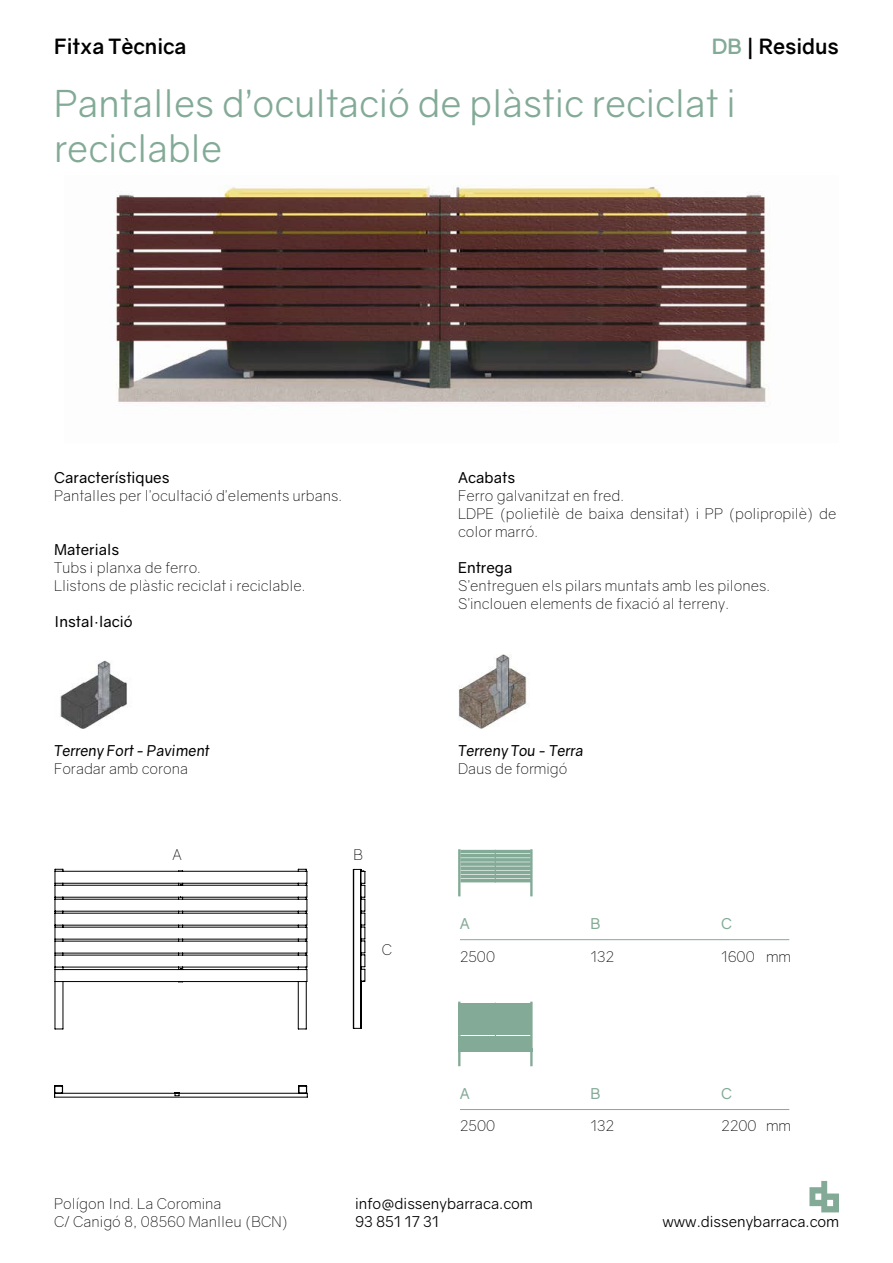
<style>
.page{position:relative;width:893px;height:1263px;background:#fff}
.page>*{position:absolute;margin:0;border:0;box-sizing:border-box;transform-origin:0 0}
.t1{font:37.5px/45px "Gravity";color:#83aa97}
.t2{font:700 21px "Gravity";color:#000}
.t3{font:300 15px/18px "Gravity";color:#000}
.t4{font:15px/18px "Gravity";color:#000}
.t5{font:15px "Gravity";color:#000}
.t6{font:italic 15px "Gravity";color:#000}
.t7{font:15px "Gravity";color:#83aa97}
.s1{color:#83aa97}
</style>
<div class="page">
<svg style="left:809px;top:1181px;width:30px;height:31px"></svg>
<hr style="left:460px;top:1109px;width:329px;height:1px;background:#83aa97">
<hr style="left:460px;top:939px;width:329px;height:1px;background:#83aa97">
<img style="left:116px;top:185px;width:650px;height:218px">
<hr style="left:183px;top:981px;width:115px;height:1px;background:#000">
<hr style="left:63px;top:981px;width:116px;height:1px;background:#000">
<hr style="left:63px;top:927px;width:116px;height:1px;background:#000">
<hr style="left:63px;top:969px;width:116px;height:1px;background:#000">
<hr style="left:63px;top:967px;width:116px;height:1px;background:#000">
<hr style="left:63px;top:955px;width:116px;height:1px;background:#000">
<hr style="left:63px;top:953px;width:116px;height:1px;background:#000">
<hr style="left:183px;top:953px;width:115px;height:1px;background:#000">
<hr style="left:183px;top:941px;width:115px;height:1px;background:#000">
<hr style="left:63px;top:939px;width:116px;height:1px;background:#000">
<hr style="left:183px;top:939px;width:115px;height:1px;background:#000">
<hr style="left:63px;top:925px;width:116px;height:1px;background:#000">
<svg style="left:178px;top:925px;width:5px;height:3px"></svg>
<hr style="left:183px;top:925px;width:115px;height:1px;background:#000">
<hr style="left:183px;top:913px;width:115px;height:1px;background:#000">
<hr style="left:63px;top:911px;width:116px;height:1px;background:#000">
<hr style="left:183px;top:911px;width:115px;height:1px;background:#000">
<hr style="left:63px;top:899px;width:116px;height:1px;background:#000">
<hr style="left:63px;top:897px;width:116px;height:1px;background:#000">
<hr style="left:183px;top:897px;width:115px;height:1px;background:#000">
<hr style="left:183px;top:885px;width:115px;height:1px;background:#000">
<hr style="left:183px;top:883px;width:115px;height:1px;background:#000">
<hr style="left:63px;top:871px;width:116px;height:1px;background:#000">
<hr style="left:183px;top:969px;width:115px;height:1px;background:#000">
<svg style="left:178px;top:967px;width:5px;height:3px"></svg>
<hr style="left:183px;top:967px;width:115px;height:1px;background:#000">
<svg style="left:178px;top:953px;width:5px;height:3px"></svg>
<hr style="left:183px;top:955px;width:115px;height:1px;background:#000">
<hr style="left:63px;top:941px;width:116px;height:1px;background:#000">
<svg style="left:178px;top:939px;width:5px;height:3px"></svg>
<hr style="left:183px;top:927px;width:115px;height:1px;background:#000">
<hr style="left:63px;top:913px;width:116px;height:1px;background:#000">
<svg style="left:178px;top:911px;width:5px;height:3px"></svg>
<hr style="left:183px;top:899px;width:115px;height:1px;background:#000">
<hr style="left:63px;top:885px;width:116px;height:1px;background:#000">
<hr style="left:63px;top:883px;width:116px;height:1px;background:#000">
<hr style="left:183px;top:871px;width:115px;height:1px;background:#000">
<svg style="left:178px;top:897px;width:5px;height:3px"></svg>
<svg style="left:178px;top:883px;width:5px;height:3px"></svg>
<svg style="left:55px;top:869px;width:9px;height:113px"></svg>
<hr style="left:55px;top:981px;width:1px;height:48px;background:#000">
<hr style="left:63px;top:981px;width:1px;height:48px;background:#000">
<svg style="left:298px;top:869px;width:10px;height:113px"></svg>
<hr style="left:298px;top:981px;width:1px;height:48px;background:#000">
<hr style="left:306px;top:981px;width:1px;height:48px;background:#000">
<svg style="left:458px;top:849px;width:75px;height:47px"></svg>
<hr style="left:458px;top:1044px;width:74px;height:3px;background:#83aa97">
<hr style="left:458px;top:1040px;width:74px;height:3px;background:#83aa97">
<hr style="left:458px;top:1036px;width:74px;height:3px;background:#83aa97">
<hr style="left:458px;top:1032px;width:74px;height:3px;background:#83aa97">
<hr style="left:458px;top:1028px;width:74px;height:3px;background:#83aa97">
<hr style="left:458px;top:1023px;width:74px;height:4px;background:#83aa97">
<hr style="left:458px;top:1019px;width:74px;height:4px;background:#83aa97">
<hr style="left:458px;top:1015px;width:74px;height:3px;background:#83aa97">
<hr style="left:458px;top:1011px;width:74px;height:3px;background:#83aa97">
<hr style="left:458px;top:1007px;width:74px;height:3px;background:#83aa97">
<hr style="left:458px;top:1003px;width:74px;height:3px;background:#83aa97">
<svg style="left:458px;top:1001px;width:2px;height:65px"></svg>
<svg style="left:530px;top:1002px;width:3px;height:64px"></svg>
<hr style="left:458px;top:1048px;width:74px;height:4px;background:#83aa97">
<hr style="left:55px;top:1097px;width:252px;height:1px;background:#000">
<hr style="left:62px;top:1093px;width:113px;height:1px;background:#000">
<hr style="left:179px;top:1093px;width:120px;height:1px;background:#000">
<svg style="left:298px;top:1085px;width:10px;height:12px"></svg>
<svg style="left:175px;top:1092px;width:5px;height:4px"></svg>
<svg style="left:54px;top:1085px;width:9px;height:12px"></svg>
<hr style="left:353px;top:869px;width:1px;height:159px;background:#000">
<hr style="left:360px;top:869px;width:1px;height:159px;background:#000">
<hr style="left:361px;top:981px;width:1px;height:47px;background:#000">
<svg style="left:354px;top:869px;width:11px;height:113px"></svg>
<img style="left:60px;top:660px;width:67px;height:69px">
<img style="left:458px;top:654px;width:69px;height:75px">
<h2 class="t2" style="left:54px;top:33px;width:134px">Fitxa Tècnica</h2>
<h2 class="t2" style="left:712px;top:33px;width:129px"><span class="s1">DB</span> | Residus</h2>
<h1 class="t1" style="left:54px;top:81px;width:683px">Pantalles d’ocultació de plàstic reciclat i reciclable</h1>
<p class="t5" style="left:54px;top:468px;width:117px">Característiques</p>
<p class="t3" style="left:54px;top:487px;width:290px">Pantalles per l’ocultació d’elements urbans.</p>
<p class="t5" style="left:54px;top:540px;width:67px">Materials</p>
<p class="t3" style="left:54px;top:559px;width:253px">Tubs i planxa de ferro.<br>Llistons de plàstic reciclat i reciclable.</p>
<p class="t5" style="left:54px;top:612px;width:80px">Instal·lació</p>
<p class="t6" style="left:54px;top:741px;width:157px">Terreny Fort - Paviment</p>
<p class="t3" style="left:54px;top:760px;width:136px">Foradar amb corona</p>
<p class="t3" style="left:172px;top:846px;width:11px">A</p>
<p class="t3" style="left:353px;top:846px;width:11px">B</p>
<p class="t3" style="left:382px;top:940px;width:12px">C</p>
<p class="t5" style="left:458px;top:468px;width:58px">Acabats</p>
<p class="t3" style="left:458px;top:487px;width:380px">Ferro galvanitzat en fred.<br>LDPE (polietilè de baixa densitat) i PP (polipropilè) de color marró.</p>
<p class="t5" style="left:458px;top:558px;width:56px">Entrega</p>
<p class="t3" style="left:458px;top:577px;width:313px">S’entreguen els pilars muntats amb les pilones.<br>S’inclouen elements de fixació al terreny.</p>
<p class="t6" style="left:458px;top:741px;width:127px">Terreny Tou - Terra</p>
<p class="t3" style="left:458px;top:760px;width:111px">Daus de formigó</p>
<p class="t7" style="left:460px;top:914px;width:11px">A</p>
<p class="t3" style="left:460px;top:947px;width:37px">2500</p>
<p class="t7" style="left:460px;top:1084px;width:11px">A</p>
<p class="t3" style="left:460px;top:1117px;width:37px">2500</p>
<p class="t7" style="left:590px;top:914px;width:12px">B</p>
<p class="t3" style="left:590px;top:947px;width:25px">132</p>
<p class="t7" style="left:590px;top:1084px;width:12px">B</p>
<p class="t3" style="left:590px;top:1117px;width:25px">132</p>
<p class="t7" style="left:721px;top:914px;width:13px">C</p>
<p class="t3" style="left:721px;top:947px;width:35px">1600</p>
<p class="t3" style="left:767px;top:947px;width:26px">mm</p>
<p class="t7" style="left:721px;top:1084px;width:13px">C</p>
<p class="t3" style="left:721px;top:1117px;width:37px">2200</p>
<p class="t3" style="left:767px;top:1117px;width:26px">mm</p>
<p class="t3" style="left:54px;top:1195px;width:235px">Polígon Ind. La Coromina<br>C/ Canigó 8, 08560 Manlleu (BCN)</p>
<p class="t4" style="left:355px;top:1195px;width:179px">info@dissenybarraca.com<br>93 851 17 31</p>
<p class="t4" style="left:662px;top:1213px;width:178px">www.dissenybarraca.com</p>
</div>
